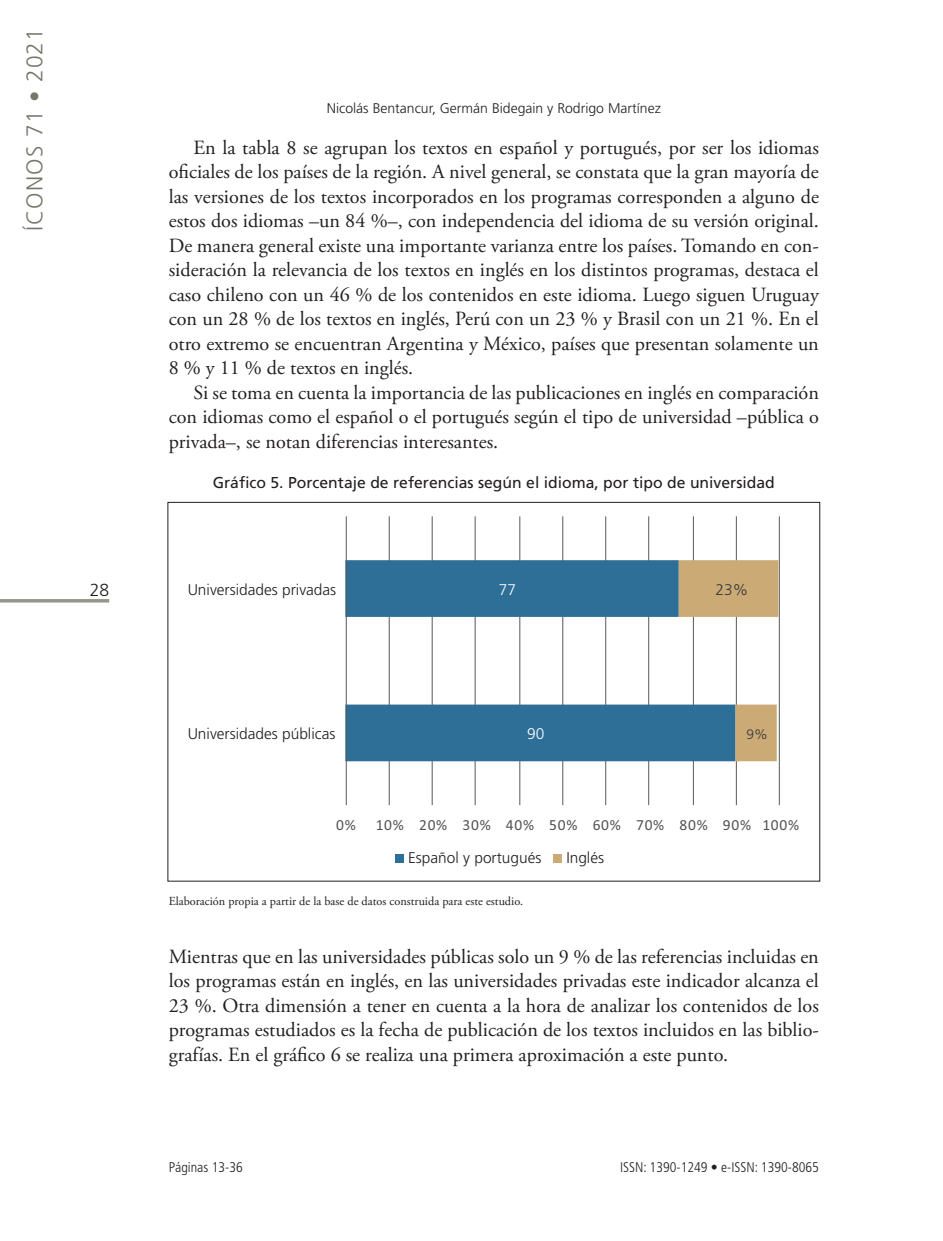
<style>
.page{position:relative;width:943px;height:1241px;background:#fff}
.page>*{position:absolute;margin:0;border:0;box-sizing:border-box;transform-origin:0 0}
.t1{font:300 22.75px "Frutiger";letter-spacing:.05em;color:#747869}
.t2{font:20.12px/24.5px "Adobe Garamond Pro";color:#231f20;text-align:justify}
.t3{font:300 17.5px "Frutiger";color:#231f20}
.t4{font:15.75px "Frutiger";color:#231f20}
.t5{font:300 15.4px "Frutiger";color:#231f20}
.t6{font:15.4px "Calibri";letter-spacing:.05em;color:#515455}
.t7{font:300 15.4px "Frutiger";color:#fff}
.t8{font:300 15.4px "Frutiger";color:#36393c}
.t9{font:300 14px "Frutiger";color:#231f20}
.t10{font:300 condensed 14px "Frutiger";color:#231f20}
.t11{font:300 13.83px "Frutiger";color:#36393c}
.t12{font:12.25px "Adobe Garamond Pro";color:#231f20}
</style>
<div class="page">
<hr style="left:0;top:599px;width:109px;height:3px;background:#96978a">
<hr style="left:389px;top:516px;width:1px;height:289px;background:#57585a">
<hr style="left:432px;top:516px;width:1px;height:289px;background:#57585a">
<hr style="left:474px;top:516px;width:1px;height:289px;background:#57585a">
<hr style="left:519px;top:516px;width:1px;height:289px;background:#57585a">
<hr style="left:562px;top:516px;width:1px;height:289px;background:#57585a">
<hr style="left:605px;top:516px;width:1px;height:289px;background:#57585a">
<hr style="left:648px;top:516px;width:1px;height:289px;background:#57585a">
<hr style="left:693px;top:516px;width:1px;height:289px;background:#57585a">
<hr style="left:736px;top:516px;width:1px;height:289px;background:#57585a">
<hr style="left:778px;top:516px;width:1px;height:289px;background:#57585a">
<svg style="left:345px;top:560px;width:333px;height:201px;fill:#2e6f97"></svg>
<svg style="left:678px;top:560px;width:100px;height:201px"></svg>
<hr style="left:346px;top:516px;width:1px;height:289px;background:#57585a">
<div style="left:395px;top:854px;width:9px;height:8px;background:#2e6f97"></div>
<div style="left:553px;top:854px;width:9px;height:8px;background:#cbaa76"></div>
<p class="t1" style="left:22px;top:231px;width:204px;rotate:-90deg">ÍCONOS 71 • 2021</p>
<p class="t3" style="left:90px;top:580px;width:21px">28</p>
<p class="t9" style="left:327px;top:100px;width:335px">Nicolás Bentancur, Germán Bidegain y Rodrigo Martínez</p>
<p class="t2" style="left:169px;top:136px;width:651px;text-indent:25px">En la tabla 8 se agrupan los textos en español y portugués, por ser los idiomas oficiales de los países de la región. A nivel general, se constata que la gran mayoría de las versiones de los textos incorporados en los programas corresponden a alguno de estos dos idiomas –un 84 %–, con independencia del idioma de su versión original.<br>De manera general existe una importante varianza entre los países. Tomando en con&shy;sideración la relevancia de los textos en inglés en los distintos programas, destaca el caso chileno con un 46 % de los contenidos en este idioma. Luego siguen Uruguay con un 28 % de los textos en inglés, Perú con un 23 % y Brasil con un 21 %. En el otro extremo se encuentran Argentina y México, países que presentan solamente un 8 % y 11 % de textos en inglés.</p>
<p class="t2" style="left:169px;top:380px;width:651px;text-indent:25px">Si se toma en cuenta la importancia de las publicaciones en inglés en comparación con idiomas como el español o el portugués según el tipo de universidad –pública o privada–, se notan diferencias interesantes.</p>
<p class="t4" style="left:213px;top:473px;width:563px">Gráfico 5. Porcentaje de referencias según el idioma, por tipo de universidad</p>
<p class="t5" style="left:188px;top:580px;width:150px">Universidades privadas</p>
<p class="t5" style="left:188px;top:724px;width:149px">Universidades públicas</p>
<p class="t7" style="left:499px;top:580px;width:19px">77</p>
<p class="t7" style="left:527px;top:724px;width:19px">90</p>
<p class="t8" style="left:715px;top:580px;width:34px">23%</p>
<p class="t11" style="left:746px;top:726px;width:23px">9%</p>
<p class="t6" style="left:336px;top:815px;width:21px">0%</p>
<p class="t6" style="left:376px;top:815px;width:425px">10% 20% 30% 40% 50% 60% 70% 80% 90% 100%</p>
<p class="t5" style="left:408px;top:848px;width:135px">Español y portugués</p>
<p class="t5" style="left:566px;top:848px;width:39px">Inglés</p>
<p class="t12" style="left:169px;top:893px;width:356px">Elaboración propia a partir de la base de datos construida para este estudio.</p>
<p class="t2" style="left:169px;top:944px;width:651px">Mientras que en las universidades públicas solo un 9 % de las referencias incluidas en los programas están en inglés, en las universidades privadas este indicador alcanza el 23 %. Otra dimensión a tener en cuenta a la hora de analizar los contenidos de los programas estudiados es la fecha de publicación de los textos incluidos en las biblio&shy;grafías. En el gráfico 6 se realiza una primera aproximación a este punto.</p>
<p class="t10" style="left:169px;top:1158px;width:76px">Páginas 13-36</p>
<p class="t10" style="left:620px;top:1158px;width:200px">ISSN: 1390-1249 • e-ISSN: 1390-8065</p>
</div>
